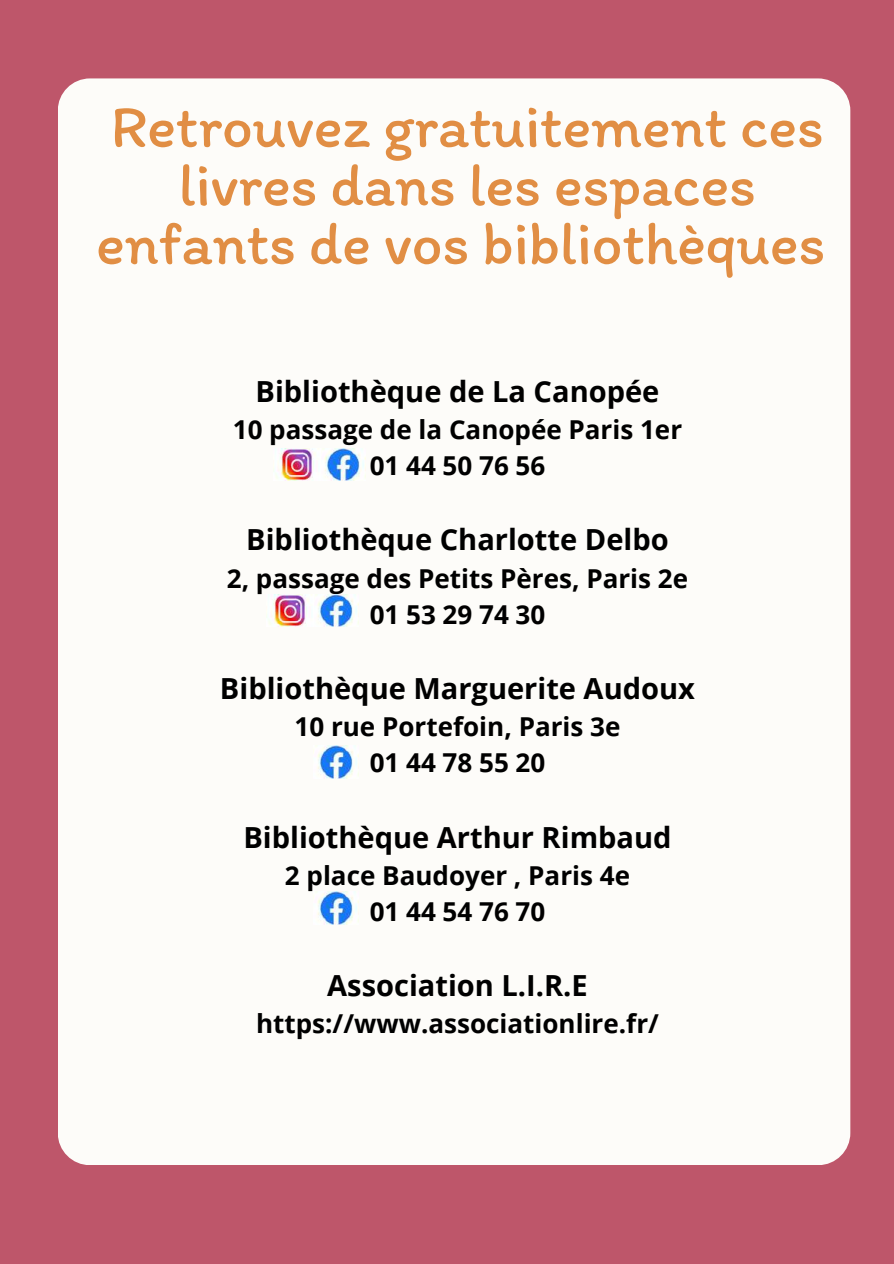
<style>
.page{position:relative;width:894px;height:1264px;background:#fff}
.page>*{position:absolute;margin:0;border:0;box-sizing:border-box;transform-origin:0 0}
.t1{font:61.2px/58.5px "Itim";letter-spacing:-.01em;color:#e18e44;text-align:center}
.t2{font:700 28.95px "Open Sans";color:#000}
.t3{font:700 25.95px/36px "Open Sans";color:#000;text-align:center}
</style>
<div class="page">
<div style="left:0;top:0;width:893px;height:1263px;background:#be566a"></div>
<div style="left:58px;top:78px;width:792px;height:1086px;background:#fdfcf9;border-radius:32px"></div>
<img style="left:280px;top:448px;width:84px;height:33px">
<img style="left:273px;top:594px;width:84px;height:32px">
<img style="left:318px;top:745px;width:39px;height:33px">
<img style="left:318px;top:891px;width:39px;height:33px">
<h1 class="t1" style="left:96px;top:96px;width:731px">Retrouvez gratuitement ces livres dans les espaces enfants de vos bibliothèques</h1>
<p class="t2" style="left:255px;top:371px;width:405px">Bibliothèque de La Canopée</p>
<p class="t3" style="left:233px;top:411px;width:451px">10 passage de la Canopée Paris 1er<br>01 44 50 76 56</p>
<p class="t2" style="left:246px;top:519px;width:424px">Bibliothèque Charlotte Delbo</p>
<p class="t3" style="left:227px;top:559px;width:462px">2, passage des Petits Pères, Paris 2e<br>01 53 29 74 30</p>
<p class="t2" style="left:220px;top:668px;width:476px">Bibliothèque Marguerite Audoux</p>
<p class="t3" style="left:294px;top:708px;width:327px">10 rue Portefoin, Paris 3e<br>01 44 78 55 20</p>
<p class="t2" style="left:243px;top:816px;width:429px">Bibliothèque Arthur Rimbaud</p>
<p class="t3" style="left:285px;top:856px;width:346px">2 place Baudoyer , Paris 4e<br>01 44 54 76 70</p>
<p class="t2" style="left:327px;top:965px;width:262px">Association L.I.R.E</p>
<p class="t3" style="left:256px;top:1005px;width:404px">https://www.associationlire.fr/</p>
</div>
